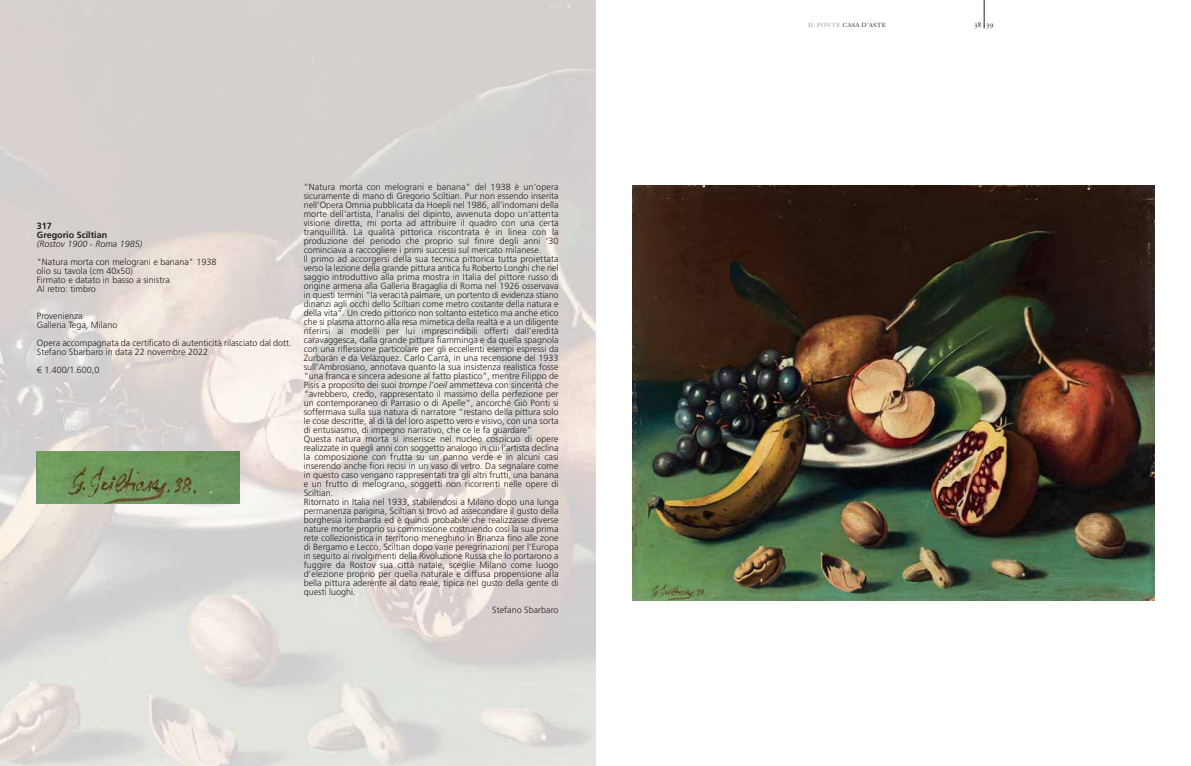
<style>
.page{position:relative;width:1191px;height:766px;background:#fff}
.page>*{position:absolute;margin:0;border:0;box-sizing:border-box;transform-origin:0 0}
.t1{font:300 9px/9px "Frutiger LT Std";color:#231f20}
.t2{font:italic 300 9px/9px "Frutiger LT Std";color:#231f20}
.t3{font:8px "Adobe Garamond Regular SC";color:#231f20}
.t4{font:6px "Caslon 540 LT Std";letter-spacing:.05em;color:#231f20}
.s1{font-weight:700;font-style:normal}
.s2{font-family:"STIX General";font-weight:400}
.s3{font-style:italic}
.s4{color:#939598}
</style>
<div class="page">
<img style="left:0;top:0;width:595px;height:765px">
<svg style="left:984px;top:0;width:1px;height:28px"></svg>
<img style="left:632px;top:185px;width:522px;height:415px">
<img style="left:37px;top:451px;width:203px;height:52px">
<p class="t2" style="left:37px;top:221px;width:107px"><span class="s1">317<br>Gregorio Sciltian<br></span>(Rostov 1900 <span class="s2">‑</span> Roma 1985)</p>
<p class="t1" style="left:37px;top:258px;width:181px">"Natura morta con melograni e banana" 1938 olio su tavola (cm 40x50)<br>Firmato e datato in basso a sinistra<br>Al retro: timbro</p>
<p class="t1" style="left:37px;top:312px;width:82px">Provenienza<br>Galleria Tega, Milano</p>
<p class="t1" style="left:37px;top:339px;width:256px">Opera accompagnata da certificato di autenticità rilasciato dal dott.<br>Stefano Sbarbaro in data 22 novembre 2022</p>
<p class="t1" style="left:37px;top:366px;width:64px">€ 1.400/1.600,0</p>
<p class="t1" style="left:304px;top:182px;width:256px">“Natura morta con melograni e banana” del 1938 è un’opera sicuramente di mano di Gregorio Sciltian. Pur non essendo inserita nell’Opera Omnia pubblicata da Hoepli nel 1986, all’indomani della morte dell’artista, l’analisi del dipinto, avvenuta dopo un’attenta visione diretta, mi porta ad attribuire il quadro con una certa tranquillità. La qualità pittorica riscontrata è in linea con la produzione del periodo che proprio sul finire degli anni ‘30 cominciava a raccogliere i primi successi sul mercato milanese.<br>Il primo ad accorgersi della sua tecnica pittorica tutta proiettata verso la lezione della grande pittura antica fu Roberto Longhi che nel saggio introduttivo alla prima mostra in Italia del pittore russo di origine armena alla Galleria Bragaglia di Roma nel 1926 osservava in questi termini “la veracità palmare, un portento di evidenza stiano dinanzi agli occhi dello Sciltian come metro costante della natura e della vita”. Un credo pittorico non soltanto estetico ma anche etico che si plasma attorno alla resa mimetica della realtà e a un diligente riferirsi ai modelli per lui imprescindibili offerti dall’eredità caravaggesca, dalla grande pittura fiamminga e da quella spagnola con una riflessione particolare per gli eccellenti esempi espressi da Zurbarán e da Velázquez. Carlo Carrà, in una recensione del 1933 sull’Ambrosiano, annotava quanto la sua insistenza realistica fosse “una franca e sincera adesione al fatto plastico”, mentre Filippo de Pisis a proposito dei suoi <span class="s3">trompe l’oeil</span> ammetteva con sincerità che “avrebbero, credo, rappresentato il massimo della perfezione per un contemporaneo di Parrasio o di Apelle”, ancorché Giò Ponti si soffermava sulla sua natura di narratore “restano della pittura solo le cose descritte, al di là del loro aspetto vero e visivo, con una sorta di entusiasmo, di impegno narrativo, che ce le fa guardare” Questa natura morta si inserisce nel nucleo cospicuo di opere realizzate in quegli anni con soggetto analogo in cui l’artista declina la composizione con frutta su un panno verde e in alcuni casi inserendo anche fiori recisi in un vaso di vetro. Da segnalare come in questo caso vengano rappresentati tra gli altri frutti, una banana e un frutto di melograno, soggetti non ricorrenti nelle opere di Sciltian.<br>Ritornato in Italia nel 1933, stabilendosi a Milano dopo una lunga permanenza parigina, Sciltian si trovò ad assecondare il gusto della borghesia lombarda ed è quindi probabile che realizzasse diverse nature morte proprio su commissione costruendo così la sua prima rete collezionistica in territorio meneghino in Brianza fino alle zone di Bergamo e Lecco. Sciltian dopo varie peregrinazioni per l’Europa in seguito ai rivolgimenti della Rivoluzione Russa che lo portarono a fuggire da Rostov sua città natale, sceglie Milano come luogo d’elezione proprio per quella naturale e diffusa propensione alla bella pittura aderente al dato reale, tipica nel gusto della gente di questi luoghi.</p>
<p class="t1" style="left:492px;top:605px;width:68px">Stefano Sbarbaro</p>
<p class="t4" style="left:808px;top:21px;width:79px"><span class="s4">IL PONTE</span> CASA D’ASTE</p>
<p class="t3" style="left:974px;top:20px;width:21px">38 39</p>
</div>
